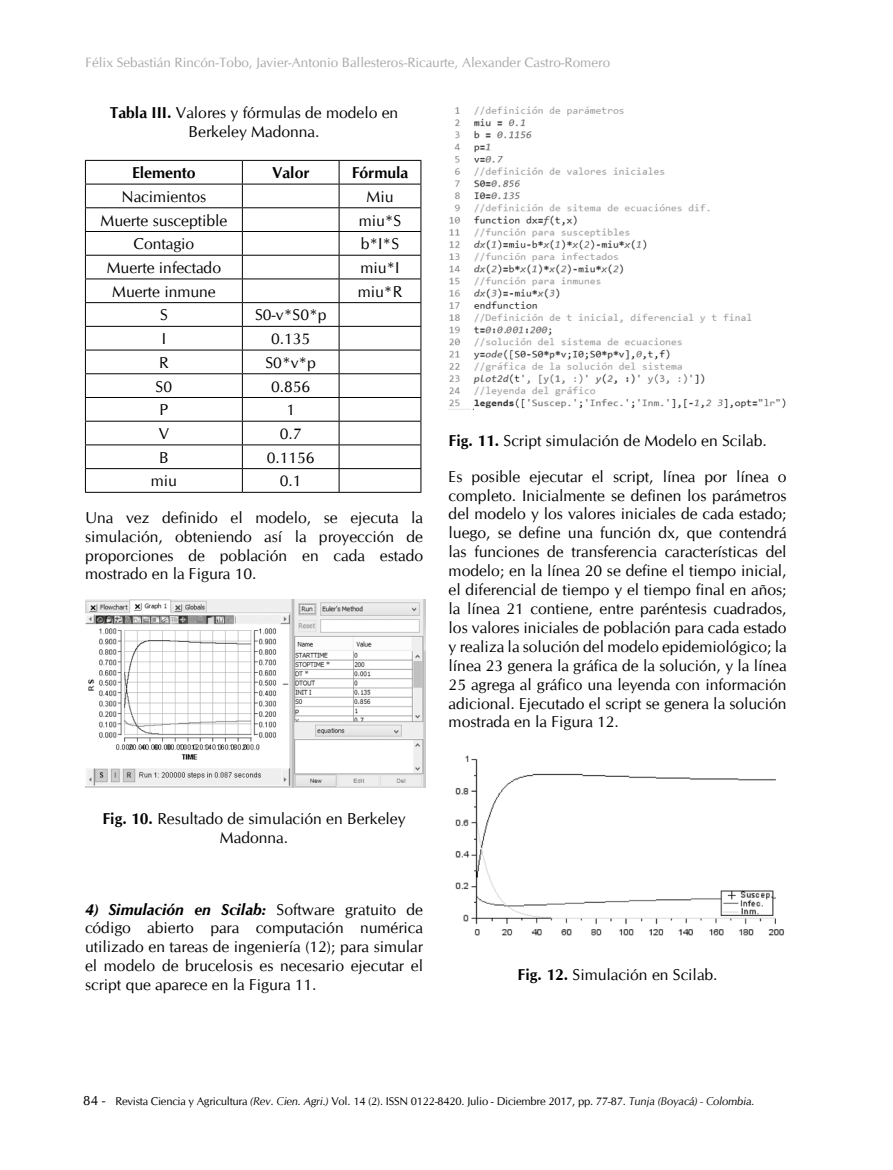
<style>
.page{position:relative;width:893px;height:1170px;background:#fff}
.page>*{position:absolute;margin:0;border:0;box-sizing:border-box;transform-origin:0 0}
.t1{font:15.75px/18.9px "CG Omega";color:#000;text-align:justify}
.t2{font:700 15.75px "CG Omega";color:#000}
.t3{font:13.5px "CG Omega";color:#a8a8a7}
.t4{font:11.25px "CG Omega";letter-spacing:-.02em;color:#000}
.s1{font-weight:700}
.s2{font-weight:700;font-style:italic}
.s3{font-size:13.5px}
.s4{font-style:italic}
</style>
<div class="page">
<hr style="left:85px;top:160px;width:157px;height:1px;background:#000">
<hr style="left:242px;top:160px;width:97px;height:1px;background:#000">
<hr style="left:339px;top:160px;width:82px;height:1px;background:#000">
<hr style="left:85px;top:184px;width:157px;height:1px;background:#000">
<hr style="left:242px;top:184px;width:97px;height:1px;background:#000">
<hr style="left:339px;top:184px;width:82px;height:1px;background:#000">
<hr style="left:85px;top:207px;width:157px;height:1px;background:#000">
<hr style="left:242px;top:207px;width:97px;height:1px;background:#000">
<hr style="left:339px;top:207px;width:82px;height:1px;background:#000">
<hr style="left:85px;top:231px;width:157px;height:1px;background:#000">
<hr style="left:242px;top:231px;width:97px;height:1px;background:#000">
<hr style="left:339px;top:231px;width:82px;height:1px;background:#000">
<hr style="left:85px;top:255px;width:157px;height:1px;background:#000">
<hr style="left:242px;top:255px;width:97px;height:1px;background:#000">
<hr style="left:339px;top:255px;width:82px;height:1px;background:#000">
<hr style="left:85px;top:278px;width:157px;height:1px;background:#000">
<hr style="left:242px;top:278px;width:97px;height:1px;background:#000">
<hr style="left:339px;top:278px;width:82px;height:1px;background:#000">
<hr style="left:85px;top:302px;width:157px;height:1px;background:#000">
<hr style="left:242px;top:302px;width:97px;height:1px;background:#000">
<hr style="left:339px;top:302px;width:82px;height:1px;background:#000">
<hr style="left:85px;top:326px;width:157px;height:1px;background:#000">
<hr style="left:242px;top:326px;width:97px;height:1px;background:#000">
<hr style="left:339px;top:326px;width:82px;height:1px;background:#000">
<hr style="left:85px;top:349px;width:157px;height:1px;background:#000">
<hr style="left:242px;top:349px;width:97px;height:1px;background:#000">
<hr style="left:339px;top:349px;width:82px;height:1px;background:#000">
<hr style="left:85px;top:373px;width:157px;height:1px;background:#000">
<hr style="left:242px;top:373px;width:97px;height:1px;background:#000">
<hr style="left:339px;top:373px;width:82px;height:1px;background:#000">
<hr style="left:85px;top:397px;width:157px;height:1px;background:#000">
<hr style="left:242px;top:397px;width:97px;height:1px;background:#000">
<hr style="left:339px;top:397px;width:82px;height:1px;background:#000">
<hr style="left:85px;top:421px;width:157px;height:1px;background:#000">
<hr style="left:242px;top:421px;width:97px;height:1px;background:#000">
<hr style="left:339px;top:421px;width:82px;height:1px;background:#000">
<hr style="left:85px;top:444px;width:157px;height:1px;background:#000">
<hr style="left:242px;top:444px;width:97px;height:1px;background:#000">
<hr style="left:339px;top:444px;width:82px;height:1px;background:#000">
<hr style="left:85px;top:468px;width:157px;height:1px;background:#000">
<svg style="left:85px;top:161px;width:1px;height:331px"></svg>
<hr style="left:242px;top:468px;width:97px;height:1px;background:#000">
<svg style="left:242px;top:161px;width:1px;height:331px"></svg>
<hr style="left:339px;top:468px;width:82px;height:1px;background:#000">
<svg style="left:339px;top:161px;width:1px;height:331px"></svg>
<svg style="left:421px;top:161px;width:1px;height:331px"></svg>
<hr style="left:85px;top:492px;width:157px;height:1px;background:#000">
<hr style="left:242px;top:492px;width:97px;height:1px;background:#000">
<hr style="left:339px;top:492px;width:82px;height:1px;background:#000">
<img style="left:85px;top:599px;width:341px;height:188px">
<img style="left:449px;top:106px;width:337px;height:304px">
<img style="left:455px;top:755px;width:329px;height:181px">
<p class="t3" style="left:85px;top:54px;width:526px">Félix Sebastián Rincón-Tobo, Javier-Antonio Ballesteros-Ricaurte, Alexander Castro-Romero</p>
<p class="t1" style="left:110px;top:103px;width:290px;text-align:center"><span class="s1">Tabla III.</span> Valores y fórmulas de modelo en<br>Berkeley Madonna.</p>
<p class="t2" style="left:132px;top:163px;width:65px">Elemento</p>
<p class="t2" style="left:272px;top:163px;width:39px">Valor</p>
<p class="t2" style="left:352px;top:163px;width:58px">Fórmula</p>
<p class="t1" style="left:122px;top:187px;width:86px">Nacimientos</p>
<p class="t1" style="left:366px;top:187px;width:28px">Miu</p>
<p class="t1" style="left:100px;top:211px;width:128px">Muerte susceptible</p>
<p class="t1" style="left:359px;top:211px;width:44px">miu*S</p>
<p class="t1" style="left:134px;top:234px;width:62px">Contagio</p>
<p class="t1" style="left:361px;top:234px;width:40px">b*I*S</p>
<p class="t1" style="left:107px;top:258px;width:116px">Muerte infectado</p>
<p class="t1" style="left:360px;top:258px;width:41px">miu*I</p>
<p class="t1" style="left:112px;top:282px;width:105px">Muerte inmune</p>
<p class="t1" style="left:358px;top:282px;width:46px">miu*R</p>
<p class="t1" style="left:160px;top:306px;width:9px">S</p>
<p class="t1" style="left:255px;top:306px;width:73px">S0-v*S0*p</p>
<p class="t1" style="left:162px;top:329px;width:6px">I</p>
<p class="t1" style="left:271px;top:329px;width:41px">0.135</p>
<p class="t1" style="left:159px;top:353px;width:11px">R</p>
<p class="t1" style="left:265px;top:353px;width:52px">S0*v*p</p>
<p class="t1" style="left:156px;top:377px;width:18px">S0</p>
<p class="t1" style="left:271px;top:377px;width:41px">0.856</p>
<p class="t1" style="left:160px;top:400px;width:10px">P</p>
<p class="t1" style="left:286px;top:400px;width:10px">1</p>
<p class="t1" style="left:159px;top:424px;width:12px">V</p>
<p class="t1" style="left:280px;top:424px;width:23px">0.7</p>
<p class="t1" style="left:159px;top:448px;width:11px">B</p>
<p class="t1" style="left:267px;top:448px;width:49px">0.1156</p>
<p class="t1" style="left:151px;top:471px;width:28px">miu</p>
<p class="t1" style="left:280px;top:471px;width:23px">0.1</p>
<p class="t1" style="left:85px;top:508px;width:340px">Una vez definido el modelo, se ejecuta la simulación, obteniendo así la proyección de proporciones de población en cada estado mostrado en la Figura 10.</p>
<p class="t1" style="left:449px;top:431px;width:320px"><span class="s1">Fig. 11.</span> Script simulación de Modelo en Scilab.</p>
<p class="t1" style="left:449px;top:467px;width:340px">Es posible ejecutar el script, línea por línea o completo. Inicialmente se definen los parámetros del modelo y los valores iniciales de cada estado; luego, se define una función dx, que contendrá las funciones de transferencia características del modelo; en la línea 20 se define el tiempo inicial, el diferencial de tiempo y el tiempo final en años; la línea 21 contiene, entre paréntesis cuadrados, los valores iniciales de población para cada estado y realiza la solución del modelo epidemiológico; la línea 23 genera la gráfica de la solución, y la línea 25 agrega al gráfico una leyenda con información adicional. Ejecutado el script se genera la solución mostrada en la Figura 12.</p>
<p class="t1" style="left:102px;top:809px;width:305px;text-align:center"><span class="s1">Fig. 10.</span> Resultado de simulación en Berkeley<br>Madonna.</p>
<p class="t1" style="left:85px;top:899px;width:340px"><span class="s2">4) Simulación en Scilab:</span> Software gratuito de código abierto para computación numérica utilizado en tareas de ingeniería (12); para simular el modelo de brucelosis es necesario ejecutar el script que aparece en la Figura 11.</p>
<p class="t1" style="left:518px;top:965px;width:201px"><span class="s1">Fig. 12.</span> Simulación en Scilab.</p>
<p class="t4" style="left:83px;top:1093px;width:673px"><span class="s3">84 -</span> Revista Ciencia y Agricultura <span class="s4">(Rev. Cien. Agri.)</span> Vol. 14 (2). ISSN 0122-8420. Julio - Diciembre 2017, pp. 77-87. <span class="s4">Tunja (Boyacá) - Colombia.</span></p>
</div>
